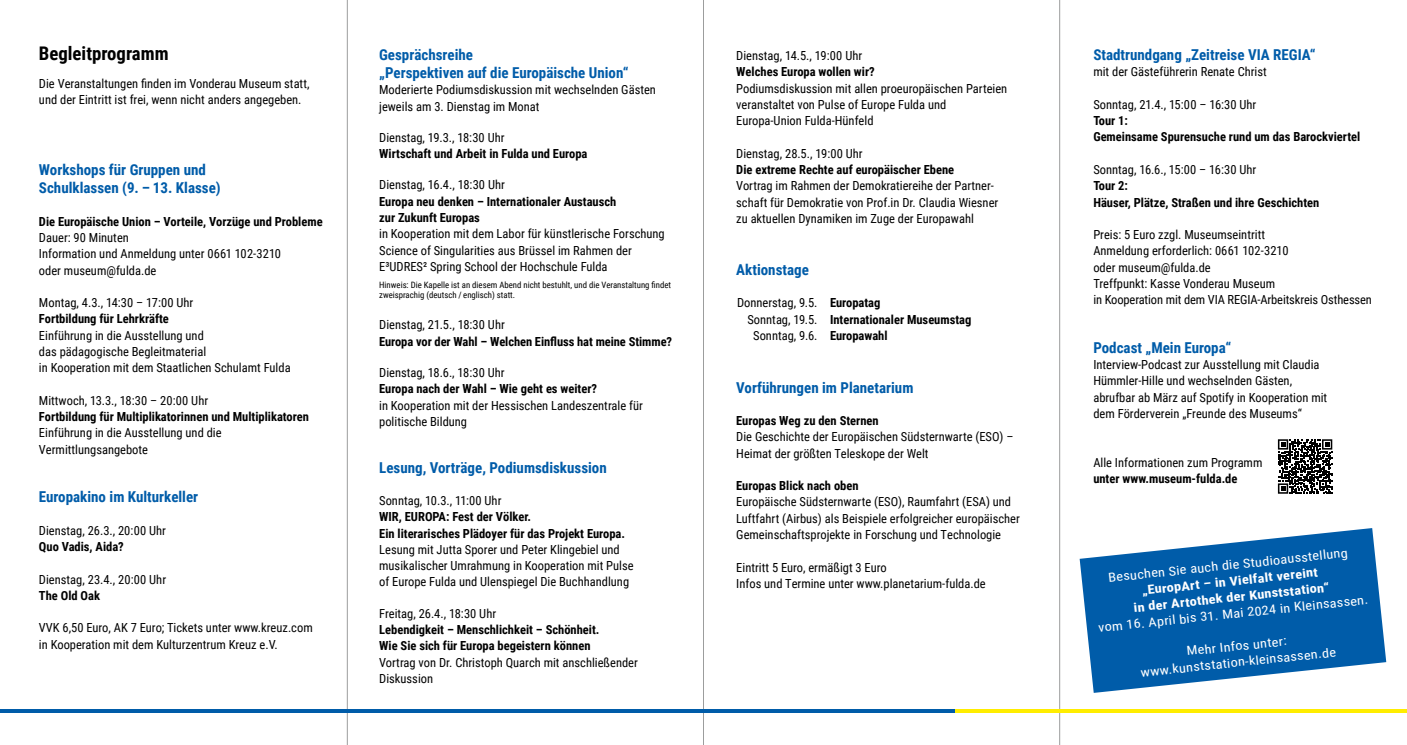
<style>
.page{position:relative;width:1407px;height:745px;background:#fff}
.page>*{position:absolute;margin:0;border:0;box-sizing:border-box;transform-origin:0 0}
.t1{font:700 18.75px "Roboto Condensed";color:#000}
.t2{font:700 15px/18px "Roboto Condensed";color:#005ca9}
.t3{font:12.5px/16.2px "Roboto Condensed";color:#000}
.t4{font:700 12.5px/16.2px "Roboto Condensed";color:#000}
.t5{font:12.5px/16.2px "Roboto Condensed";color:#fff;text-align:center;scale:1.15 1}
.t6{font:700 12.5px/16.2px "Roboto Condensed";color:#fff;text-align:center;scale:1.15 1}
.t7{font:8.75px/10.5px "Roboto Condensed";color:#000}
.s1{font-weight:700}
.s2{font-weight:400}
</style>
<div class="page">
<svg style="left:1079px;top:528px;width:307px;height:164px;fill:#005ca9"></svg>
<hr style="left:703px;top:0;width:1px;height:744px;background:#9c9d9d">
<hr style="left:347px;top:0;width:1px;height:744px;background:#9c9d9d">
<hr style="left:1059px;top:0;width:1px;height:744px;background:#9c9d9d">
<hr style="left:0;top:709px;width:955px;height:3px;background:#005ca9">
<hr style="left:955px;top:709px;width:452px;height:3px;background:#ffed00">
<svg style="left:1277px;top:439px;width:56px;height:55px"></svg>
<svg style="left:1278px;top:439px;width:54px;height:54px"></svg>
<h1 class="t1" style="left:39px;top:40px;width:131px">Begleitprogramm</h1>
<p class="t3" style="left:39px;top:75px;width:272px">Die Veranstaltungen finden im Vonderau Museum statt, und der Eintritt ist frei, wenn nicht anders angegeben.</p>
<p class="t2" style="left:39px;top:160px;width:183px">Workshops für Gruppen und<br>Schulklassen (9. – 13. Klasse)</p>
<p class="t4" style="left:39px;top:212px;width:285px">Die Europäische Union – Vorteile, Vorzüge und Probleme</p>
<p class="t3" style="left:39px;top:229px;width:243px">Dauer: 90 Minuten<br>Information und Anmeldung unter 0661 102-3210 oder museum@fulda.de</p>
<p class="t3" style="left:39px;top:294px;width:156px">Montag, 4.3., 14:30 – 17:00 Uhr</p>
<p class="t4" style="left:39px;top:310px;width:131px">Fortbildung für Lehrkräfte</p>
<p class="t3" style="left:39px;top:326px;width:253px">Einführung in die Ausstellung und<br>das pädagogische Begleitmaterial<br>in Kooperation mit dem Staatlichen Schulamt Fulda</p>
<p class="t3" style="left:39px;top:391px;width:171px">Mittwoch, 13.3., 18:30 – 20:00 Uhr</p>
<p class="t4" style="left:39px;top:407px;width:272px">Fortbildung für Multiplikatorinnen und Multiplikatoren</p>
<p class="t3" style="left:39px;top:424px;width:184px">Einführung in die Ausstellung und die<br>Vermittlungsangebote</p>
<p class="t2" style="left:39px;top:487px;width:161px">Europakino im Kulturkeller</p>
<p class="t3" style="left:39px;top:521px;width:129px">Dienstag, 26.3., 20:00 Uhr</p>
<p class="t4" style="left:39px;top:537px;width:86px">Quo Vadis, Aida?</p>
<p class="t3" style="left:39px;top:570px;width:129px">Dienstag, 23.4., 20:00 Uhr</p>
<p class="t4" style="left:39px;top:586px;width:63px">The Old Oak</p>
<p class="t3" style="left:39px;top:619px;width:275px">VVK 6,50 Euro, AK 7 Euro; Tickets unter www.kreuz.com in Kooperation mit dem Kulturzentrum Kreuz e.V.</p>
<p class="t2" style="left:379px;top:45px;width:251px">Gesprächsreihe<br>„Perspektiven auf die Europäische Union“</p>
<p class="t3" style="left:379px;top:81px;width:278px">Moderierte Podiumsdiskussion mit wechselnden Gästen jeweils am 3. Dienstag im Monat</p>
<p class="t3" style="left:379px;top:129px;width:127px">Dienstag, 19.3., 18:30 Uhr</p>
<p class="t4" style="left:379px;top:145px;width:210px">Wirtschaft und Arbeit in Fulda und Europa</p>
<p class="t3" style="left:379px;top:176px;width:127px">Dienstag, 16.4., 18:30 Uhr</p>
<p class="t4" style="left:379px;top:192px;width:239px">Europa neu denken – Internationaler Austausch zur Zukunft Europas</p>
<p class="t3" style="left:379px;top:225px;width:287px">in Kooperation mit dem Labor für künstlerische Forschung<br>Science of Singularities aus Brüssel im Rahmen der<br>E³UDRES² Spring School der Hochschule Fulda</p>
<p class="t7" style="left:379px;top:279px;width:293px">Hinweis: Die Kapelle ist an diesem Abend nicht bestuhlt, und die Veranstaltung findet zweisprachig (deutsch / englisch) statt.</p>
<p class="t3" style="left:379px;top:316px;width:127px">Dienstag, 21.5., 18:30 Uhr</p>
<p class="t4" style="left:379px;top:332px;width:294px">Europa vor der Wahl – Welchen Einfluss hat meine Stimme?</p>
<p class="t3" style="left:379px;top:363px;width:127px">Dienstag, 18.6., 18:30 Uhr</p>
<p class="t4" style="left:379px;top:380px;width:219px">Europa nach der Wahl – Wie geht es weiter?</p>
<p class="t3" style="left:379px;top:396px;width:265px">in Kooperation mit der Hessischen Landeszentrale für politische Bildung</p>
<p class="t2" style="left:379px;top:457px;width:229px">Lesung, Vorträge, Podiumsdiskussion</p>
<p class="t3" style="left:379px;top:491px;width:124px">Sonntag, 10.3., 11:00 Uhr</p>
<p class="t4" style="left:379px;top:508px;width:247px">WIR, EUROPA: Fest der Völker.<br>Ein literarisches Plädoyer für das Projekt Europa.</p>
<p class="t3" style="left:379px;top:540px;width:256px">Lesung mit Jutta Sporer und Peter Klingebiel und musikalischer Umrahmung in Kooperation mit Pulse of Europe Fulda und Ulenspiegel Die Buchhandlung</p>
<p class="t3" style="left:379px;top:604px;width:118px">Freitag, 26.4., 18:30 Uhr</p>
<p class="t4" style="left:379px;top:620px;width:222px">Lebendigkeit – Menschlichkeit – Schönheit.<br>Wie Sie sich für Europa begeistern können</p>
<p class="t3" style="left:379px;top:653px;width:260px">Vortrag von Dr. Christoph Quarch mit anschließender<br>Diskussion</p>
<p class="t3" style="left:736px;top:47px;width:127px">Dienstag, 14.5., 19:00 Uhr</p>
<p class="t4" style="left:736px;top:63px;width:140px">Welches Europa wollen wir?</p>
<p class="t3" style="left:736px;top:80px;width:273px">Podiumsdiskussion mit allen proeuropäischen Parteien veranstaltet von Pulse of Europe Fulda und<br>Europa-Union Fulda-Hünfeld</p>
<p class="t3" style="left:736px;top:145px;width:128px">Dienstag, 28.5., 19:00 Uhr</p>
<p class="t4" style="left:736px;top:161px;width:219px">Die extreme Rechte auf europäischer Ebene</p>
<p class="t3" style="left:736px;top:177px;width:263px">Vortrag im Rahmen der Demokratiereihe der Partner&shy;schaft für Demokratie von Prof.in Dr. Claudia Wiesner zu aktuellen Dynamiken im Zuge der Europawahl</p>
<p class="t2" style="left:736px;top:260px;width:74px">Aktionstage</p>
<p class="t3" style="left:737px;top:294px;width:145px">Donnerstag, 9.5. <span class="s1">Europatag</span></p>
<p class="t4" style="left:747px;top:310px;width:225px"><span class="s2">Sonntag, 19.5.</span> Internationaler Museumstag</p>
<p class="t3" style="left:753px;top:327px;width:136px">Sonntag, 9.6. <span class="s1">Europawahl</span></p>
<p class="t2" style="left:736px;top:377px;width:179px">Vorführungen im Planetarium</p>
<p class="t4" style="left:736px;top:412px;width:144px">Europas Weg zu den Sternen</p>
<p class="t3" style="left:736px;top:428px;width:279px">Die Geschichte der Europäischen Südsternwarte (ESO) –<br>Heimat der größten Teleskope der Welt</p>
<p class="t4" style="left:736px;top:477px;width:124px">Europas Blick nach oben</p>
<p class="t3" style="left:736px;top:493px;width:285px">Europäische Südsternwarte (ESO), Raumfahrt (ESA) und<br>Luftfahrt (Airbus) als Beispiele erfolgreicher europäischer<br>Gemeinschaftsprojekte in Forschung und Technologie</p>
<p class="t3" style="left:736px;top:558px;width:251px">Eintritt 5 Euro, ermäßigt 3 Euro<br>Infos und Termine unter www.planetarium-fulda.de</p>
<p class="t2" style="left:1093px;top:45px;width:224px">Stadtrundgang „Zeitreise VIA REGIA“</p>
<p class="t3" style="left:1093px;top:63px;width:175px">mit der Gästeführerin Renate Christ</p>
<p class="t3" style="left:1093px;top:96px;width:165px">Sonntag, 21.4., 15:00 – 16:30 Uhr</p>
<p class="t4" style="left:1093px;top:112px;width:268px">Tour 1:<br>Gemeinsame Spurensuche rund um das Barockviertel</p>
<p class="t3" style="left:1093px;top:161px;width:164px">Sonntag, 16.6., 15:00 – 16:30 Uhr</p>
<p class="t4" style="left:1093px;top:177px;width:228px">Tour 2:<br>Häuser, Plätze, Straßen und ihre Geschichten</p>
<p class="t3" style="left:1093px;top:226px;width:280px">Preis: 5 Euro zzgl. Museumseintritt<br>Anmeldung erforderlich: 0661 102-3210<br>oder museum@fulda.de<br>Treffpunkt: Kasse Vonderau Museum<br>in Kooperation mit dem VIA REGIA-Arbeitskreis Osthessen</p>
<p class="t2" style="left:1093px;top:338px;width:140px">Podcast „Mein Europa“</p>
<p class="t3" style="left:1093px;top:356px;width:235px">Interview-Podcast zur Ausstellung mit Claudia Hümmler-Hille und wechselnden Gästen, abrufbar ab März auf Spotify in Kooperation mit dem Förderverein „Freunde des Museums“</p>
<p class="t3" style="left:1093px;top:453px;width:171px">Alle Informationen zum Programm</p>
<p class="t4" style="left:1093px;top:469px;width:146px">unter www.museum-fulda.de</p>
<p class="t5" style="left:1107px;top:568px;width:211px;rotate:-6deg">Besuchen Sie auch die Studioausstellung</p>
<p class="t6" style="left:1131px;top:582px;width:172px;rotate:-6deg">„EuropArt – in Vielfalt vereint<br>in der Artothek der Kunststation“</p>
<p class="t5" style="left:1097px;top:618px;width:237px;rotate:-6deg">vom 16. April bis 31. Mai 2024 in Kleinsassen.</p>
<p class="t5" style="left:1138px;top:647px;width:172px;rotate:-6deg">Mehr Infos unter: www.kunststation-kleinsassen.de</p>
</div>
